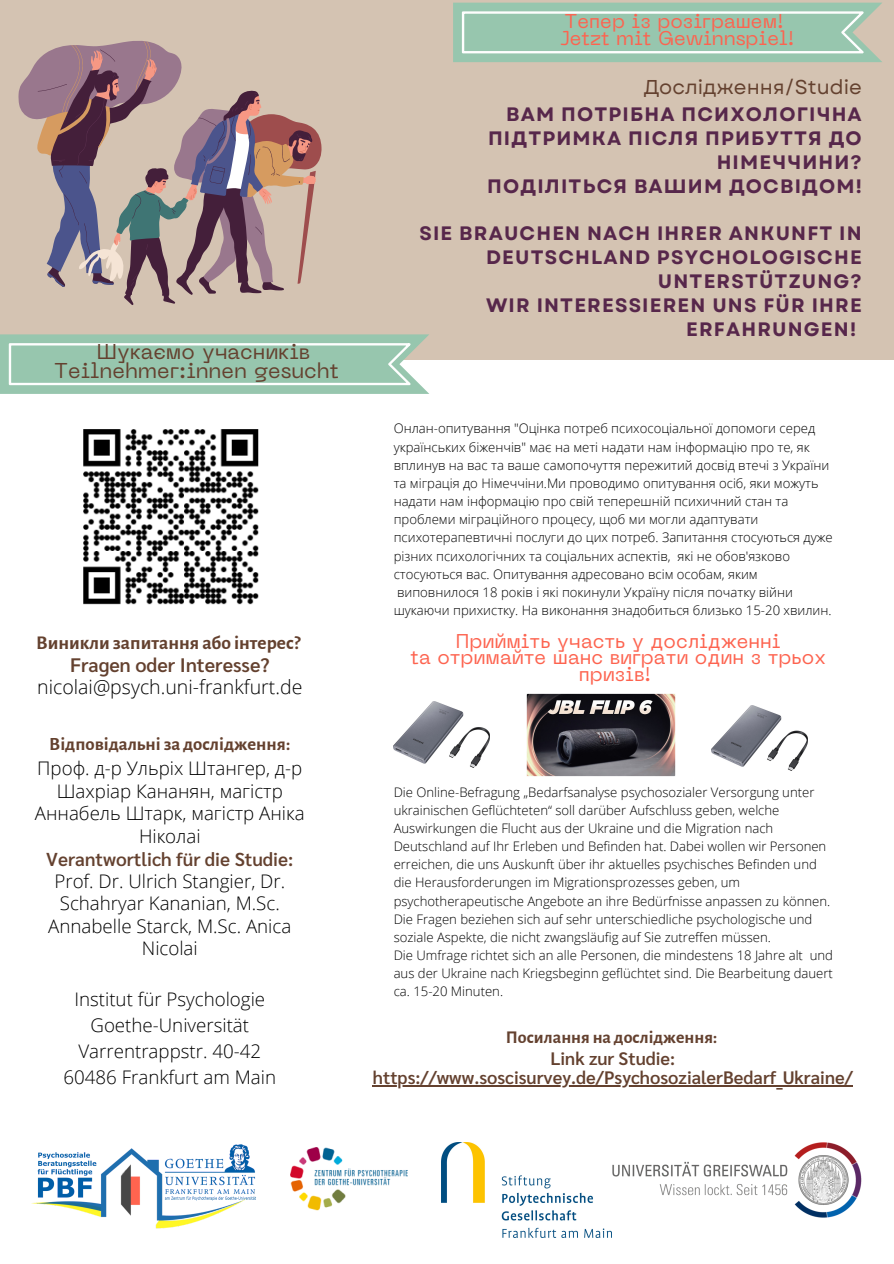
<style>
.page{position:relative;width:894px;height:1264px;background:#fff}
.page>*{position:absolute;margin:0;border:0;box-sizing:border-box;transform-origin:0 0}
.t1{font:21.3px/19.4px "PP Neue Machina";color:#64412f}
.t2{font:19.95px "Garet";color:#64412f}
.t3{font:19.8px/17px "PP Neue Machina";color:#fd634f}
.t4{font:300 19.5px "Open Sans";color:#000}
.t5{font:700 19.5px "Alegreya Sans";color:#64412f}
.t6{font:600 19.5px "Sarabun";color:#64412f}
.t7{font:700 19.35px/24px "Garet";letter-spacing:.06em;color:#57274b;text-align:right}
.t8{font:300 18.75px/22.5px "Open Sans";color:#000;text-align:center}
.t9{font:700 18.75px "Alegreya Sans";color:#64412f}
.t10{font:600 18.75px "Sarabun";color:#64412f}
.t11{font:600 18px/19.2px "Sarabun";color:#64412f;text-align:center}
.t12{font:700 18px "Alegreya Sans";color:#64412f}
.t13{font:300 13.05px/18.1px "Open Sans";color:#000}
</style>
<div class="page">
<div style="left:0;top:0;width:893px;height:360px;background:#d4c3b2"></div>
<svg style="left:18px;top:41px;width:303px;height:264px"></svg>
<img style="left:83px;top:429px;width:176px;height:176px">
<svg style="left:0;top:334px;width:429px;height:60px;background:#a2cbb6"></svg>
<img style="left:31px;top:1144px;width:225px;height:85px">
<img style="left:441px;top:1142px;width:170px;height:95px">
<img style="left:612px;top:1142px;width:249px;height:75px">
<img style="left:290px;top:1147px;width:118px;height:64px">
<svg style="left:453px;top:3px;width:429px;height:59px;background:#a1cab4"></svg>
<img style="left:393px;top:701px;width:96px;height:66px">
<img style="left:526px;top:693px;width:149px;height:83px">
<img style="left:711px;top:705px;width:96px;height:66px">
<hr style="left:373px;top:1085px;width:479px;height:1px;background:#64412f">
<h1 class="t1" style="left:54px;top:343px;width:286px;text-indent:43px">Шукаємо учасників<br>Teilnehmer:innen gesucht</h1>
<h3 class="t5" style="left:36px;top:633px;width:266px">Виникли запитання або інтерес?</h3>
<h3 class="t6" style="left:70px;top:651px;width:201px">Fragen oder Interesse?</h3>
<h3 class="t4" style="left:37px;top:673px;width:267px">nicolai@psych.uni-frankfurt.de</h3>
<h3 class="t9" style="left:49px;top:735px;width:242px">Відповідальні за дослідження:</h3>
<h3 class="t8" style="left:35px;top:756px;width:271px">Проф. д-р Ульріх Штангер, д-р<br>Шахріар Кананян, магістр<br>Аннабель Штарк, магістр Аніка<br>Ніколаі</h3>
<h3 class="t10" style="left:46px;top:846px;width:248px">Verantwortlich für die Studie:</h3>
<h3 class="t8" style="left:48px;top:869px;width:244px">Prof. Dr. Ulrich Stangier, Dr.<br>Schahryar Kananian, M.Sc.<br>Annabelle Starck, M.Sc. Anica<br>Nicolai</h3>
<h3 class="t8" style="left:63px;top:985px;width:214px;line-height:26px">Institut für Psychologie<br>Goethe-Universität<br>Varrentrappstr. 40-42<br>60486 Frankfurt am Main</h3>
<h3 class="t3" style="left:560px;top:15px;width:235px">Тепер із розіграшем!<br>Jetzt mit Gewinnspiel!</h3>
<h2 class="t2" style="left:643px;top:73px;width:219px">Дослідження/Studie</h2>
<h3 class="t7" style="left:487px;top:102px;width:376px">ВАМ ПОТРІБНА ПСИХОЛОГІЧНА<br>ПІДТРИМКА ПІСЛЯ ПРИБУТТЯ ДО<br>НІМЕЧЧИНИ?<br>ПОДІЛІТЬСЯ ВАШИМ ДОСВІДОМ!</h3>
<h3 class="t7" style="left:419px;top:222px;width:443px">SIE BRAUCHEN NACH IHRER ANKUNFT IN<br>DEUTSCHLAND PSYCHOLOGISCHE<br>UNTERSTÜTZUNG?<br>WIR INTERESSIEREN UNS FÜR IHRE<br>ERFAHRUNGEN!</h3>
<p class="t13" style="left:393px;top:419px;width:440px">Онлан-опитування "Оцінка потреб психосоціальної допомоги серед українських біженчів" має на меті надати нам інформацію про те, як вплинув на вас та ваше самопочуття пережитий досвід втечі з України та міграція до Німеччіни.Ми проводимо опитування осіб, яки можуть надати нам інформацію про свій теперешній психичний стан та проблеми міграційного процесу, щоб ми могли адаптувати психотерапевтичні послуги до цих потреб. Запитання стосуються дуже різних психологічних та соціальних аспектів, які не обов'язково стосуються вас. Опитування адресовано всім особам, яким виповнилося 18 років і які покинули Україну після початку війни шукаючи прихистку. На виконання знадобиться близько 15-20 хвилин.</p>
<h3 class="t3" style="left:410px;top:634px;width:417px;text-align:center">Прийміть участь у дослідженні<br>ta отримайте шанс виграти один з трьох призів!</h3>
<p class="t13" style="left:393px;top:782px;width:441px">Die Online-Befragung „Bedarfsanalyse psychosozialer Versorgung unter ukrainischen Geflüchteten“ soll darüber Aufschluss geben, welche Auswirkungen die Flucht aus der Ukraine und die Migration nach Deutschland auf Ihr Erleben und Befinden hat. Dabei wollen wir Personen erreichen, die uns Auskunft über ihr aktuelles psychisches Befinden und die Herausforderungen im Migrationsprozesses geben, um psychotherapeutische Angebote an ihre Bedürfnisse anpassen zu können.<br>Die Fragen beziehen sich auf sehr unterschiedliche psychologische und soziale Aspekte, die nicht zwangsläufig auf Sie zutreffen müssen.<br>Die Umfrage richtet sich an alle Personen, die mindestens 18 Jahre alt und aus der Ukraine nach Kriegsbeginn geflüchtet sind. Die Bearbeitung dauert ca. 15-20 Minuten.</p>
<h3 class="t12" style="left:505px;top:1028px;width:213px">Посилання на дослідження:</h3>
<h3 class="t11" style="left:373px;top:1048px;width:481px">Link zur Studie: https://www.soscisurvey.de/PsychosozialerBedarf_Ukraine/</h3>
</div>
